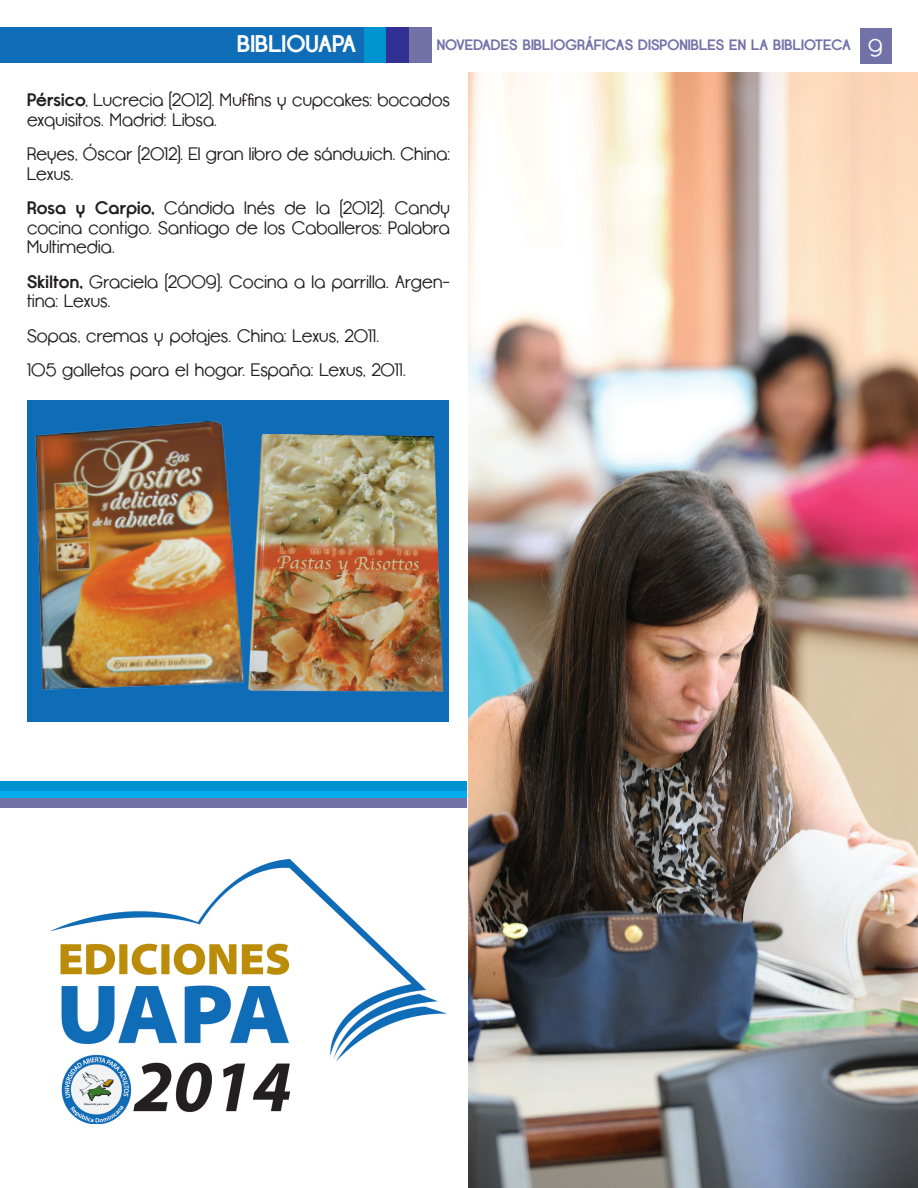
<style>
.page{position:relative;width:918px;height:1188px;background:#fff}
.page>*{position:absolute;margin:0;border:0;box-sizing:border-box;transform-origin:0 0}
.t1{font:700 24px "Opificio";color:#fff}
.t2{font:18px/19.5px "Opificio";letter-spacing:.005em;color:#231f20}
.t3{font:700 15px "Opificio";color:#7372a8}
.s1{font-weight:400;font-size:24px;color:#fff}
.s2{font-weight:700}
</style>
<div class="page">
<div style="left:0;top:27px;width:363px;height:35px;background:#0f6cb6"></div>
<div style="left:860px;top:28px;width:31px;height:35px;background:#7372a8"></div>
<div style="left:364px;top:27px;width:22px;height:35px;background:#0093d0"></div>
<div style="left:386px;top:27px;width:23px;height:35px;background:#323092"></div>
<div style="left:409px;top:27px;width:22px;height:35px;background:#7372a8"></div>
<div style="left:28px;top:400px;width:421px;height:322px;background:#0f6cb6"></div>
<img style="left:35px;top:420px;width:210px;height:270px">
<img style="left:468px;top:72px;width:450px;height:1116px">
<img style="left:248px;top:434px;width:196px;height:258px">
<img style="left:50px;top:860px;width:397px;height:263px">
<div style="left:1px;top:782px;width:466px;height:9px;background:#0093d0"></div>
<div style="left:1px;top:791px;width:466px;height:10px;background:#00aeef"></div>
<div style="left:1px;top:798px;width:466px;height:10px;background:#7372a8"></div>
<h1 class="t1" style="left:237px;top:30px;width:121px">BIBLIOUAPA</h1>
<p class="t3" style="left:437px;top:36px;width:447px">NOVEDADES BIBLIOGRÁFICAS DISPONIBLES EN LA BIBLIOTECA <span class="s1">9</span></p>
<p class="t2" style="left:27px;top:91px;width:424px"><span class="s2">Pérsico</span>, Lucrecia (2012). Muffins y cupcakes: bocados exquisitos. Madrid: Libsa.</p>
<p class="t2" style="left:27px;top:145px;width:424px">Reyes, Óscar (2012). El gran libro de sándwich. China:<br>Lexus.</p>
<p class="t2" style="left:27px;top:199px;width:425px;text-align:justify"><span class="s2">Rosa y Carpio,</span> Cándida Inés de la (2012). Candy cocina contigo. Santiago de los Caballeros: Palabra Multimedia.</p>
<p class="t2" style="left:27px;top:273px;width:424px"><span class="s2">Skilton,</span> Graciela (2009). Cocina a la parrilla. Argen&shy;tina: Lexus.</p>
<p class="t2" style="left:27px;top:319px;width:380px;line-height:34.5px">Sopas, cremas y potajes. China: Lexus, 2011.<br>105 galletas para el hogar. España: Lexus, 2011.</p>
</div>
